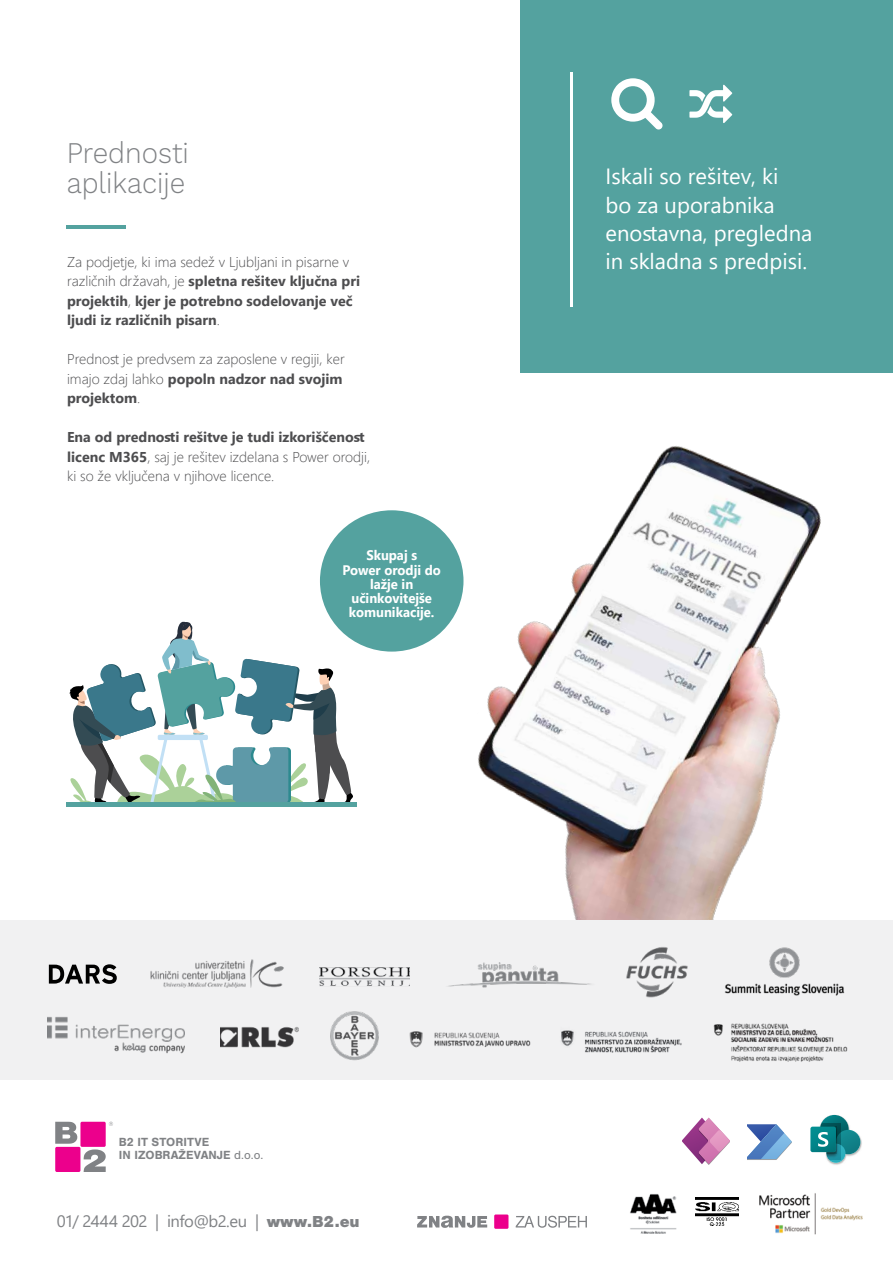
<style>
.page{position:relative;width:893px;height:1263px;background:#fff}
.page>*{position:absolute;margin:0;border:0;box-sizing:border-box;transform-origin:0 0}
.t1{font:300 29.55px/29.5px "Work Sans";color:#808285;scale:.94 1}
.t2{font:22.05px/28.2px "Segoe UI";color:#fff}
.t3{font:16.5px "Segoe UI";letter-spacing:-.03em;color:#808285}
.t4{font:300 14.25px/19.5px "Segoe UI";color:#4d4d4f}
.t5{font:700 14.25px/19.5px "Segoe UI";color:#4d4d4f}
.t6{font:700 13.8px/14.1px "Segoe UI";color:#fff;text-align:center;scale:.95 1}
.t7{font:700 12.3px/13px "Nimbus San";color:#808285}
.s1{font-weight:300}
.s2{font-weight:700}
.s3{font-weight:400}
.s4{font-family:"Nimbus San";font-weight:900}
</style>
<div class="page">
<img style="left:320px;top:287px;width:573px;height:633px">
<div style="left:521px;top:0;width:372px;height:372px;background:#54a29f"></div>
<hr style="left:570px;top:73px;width:3px;height:234px;background:#fff">
<svg style="left:689px;top:85px;width:43px;height:38px"></svg>
<svg style="left:611px;top:78px;width:51px;height:52px"></svg>
<div style="left:0;top:920px;width:893px;height:160px;background:#f1f1f2"></div>
<img style="left:695px;top:1197px;width:43px;height:29px">
<img style="left:319px;top:967px;width:90px;height:19px">
<hr style="left:67px;top:226px;width:59px;height:3px;background:#54a29f">
<div style="left:320px;top:510px;width:143px;height:142px;background:#54a29f;border-radius:50%"></div>
<img style="left:630px;top:1194px;width:47px;height:40px">
<img style="left:759px;top:1193px;width:104px;height:42px">
<svg style="left:682px;top:1117px;width:47px;height:47px"></svg>
<svg style="left:747px;top:1124px;width:44px;height:36px"></svg>
<div style="left:494px;top:1214px;width:14px;height:15px;background:#ec008c"></div>
<svg style="left:417px;top:1216px;width:70px;height:12px"></svg>
<svg style="left:516px;top:1216px;width:71px;height:12px"></svg>
<svg style="left:84px;top:1149px;width:22px;height:23px"></svg>
<div style="left:80px;top:1122px;width:26px;height:25px;background:#ec008c;border-radius:2px"></div>
<div style="left:55px;top:1147px;width:25px;height:25px;background:#ec008c;border-radius:2px"></div>
<svg style="left:109px;top:1122px;width:4px;height:4px"></svg>
<svg style="left:55px;top:1122px;width:22px;height:22px"></svg>
<svg style="left:66px;top:619px;width:287px;height:185px"></svg>
<div style="left:67px;top:802px;width:290px;height:5px;background:#54a29f"></div>
<svg style="left:49px;top:964px;width:68px;height:20px"></svg>
<img style="left:448px;top:962px;width:143px;height:26px">
<img style="left:330px;top:1011px;width:49px;height:50px">
<img style="left:626px;top:947px;width:62px;height:51px">
<img style="left:724px;top:947px;width:120px;height:49px">
<img style="left:48px;top:1017px;width:137px;height:37px">
<img style="left:221px;top:1027px;width:77px;height:21px">
<img style="left:150px;top:959px;width:134px;height:29px">
<img style="left:561px;top:1030px;width:121px;height:23px">
<img style="left:409px;top:1031px;width:122px;height:17px">
<img style="left:713px;top:1023px;width:135px;height:39px">
<img style="left:830px;top:1139px;width:32px;height:26px">
<img style="left:834px;top:1114px;width:27px;height:49px">
<svg style="left:810px;top:1115px;width:50px;height:48px"></svg>
<h1 class="t1" style="left:67px;top:140px;width:131px">Prednosti aplikacije</h1>
<p class="t5" style="left:67px;top:251px;width:295px"><span class="s1">Za podjetje, ki ima sedež v Ljubljani in pisarne v različnih državah, je</span> spletna rešitev ključna pri projektih<span class="s1">,</span> kjer je potrebno sodelovanje več ljudi iz različnih pisarn<span class="s1">.</span></p>
<p class="t4" style="left:67px;top:348px;width:279px">Prednost je predvsem za zaposlene v regiji, ker imajo zdaj lahko <span class="s2">popoln nadzor nad svojim projektom</span>.</p>
<p class="t4" style="left:67px;top:426px;width:305px"><span class="s2">Ena od prednosti rešitve je tudi izkoriščenost licenc M365</span>, saj je rešitev izdelana s Power orodji, ki so že vključena v njihove licence.</p>
<p class="t6" style="left:342px;top:547px;width:105px">Skupaj s<br>Power orodji do lažje in učinkovitejše komunikacije.</p>
<h2 class="t2" style="left:605px;top:160px;width:208px">Iskali so rešitev, ki<br>bo za uporabnika enostavna, pregledna in skladna s predpisi.</h2>
<p class="t7" style="left:119px;top:1135px;width:146px">B2 IT STORITVE<br>IN IZOBRAŽEVANJE <span class="s3">d.o.o.</span></p>
<p class="t3" style="left:57px;top:1206px;width:304px">01/ 2444 202 | info@b2.eu | <span class="s4">www.B2.eu</span></p>
</div>
